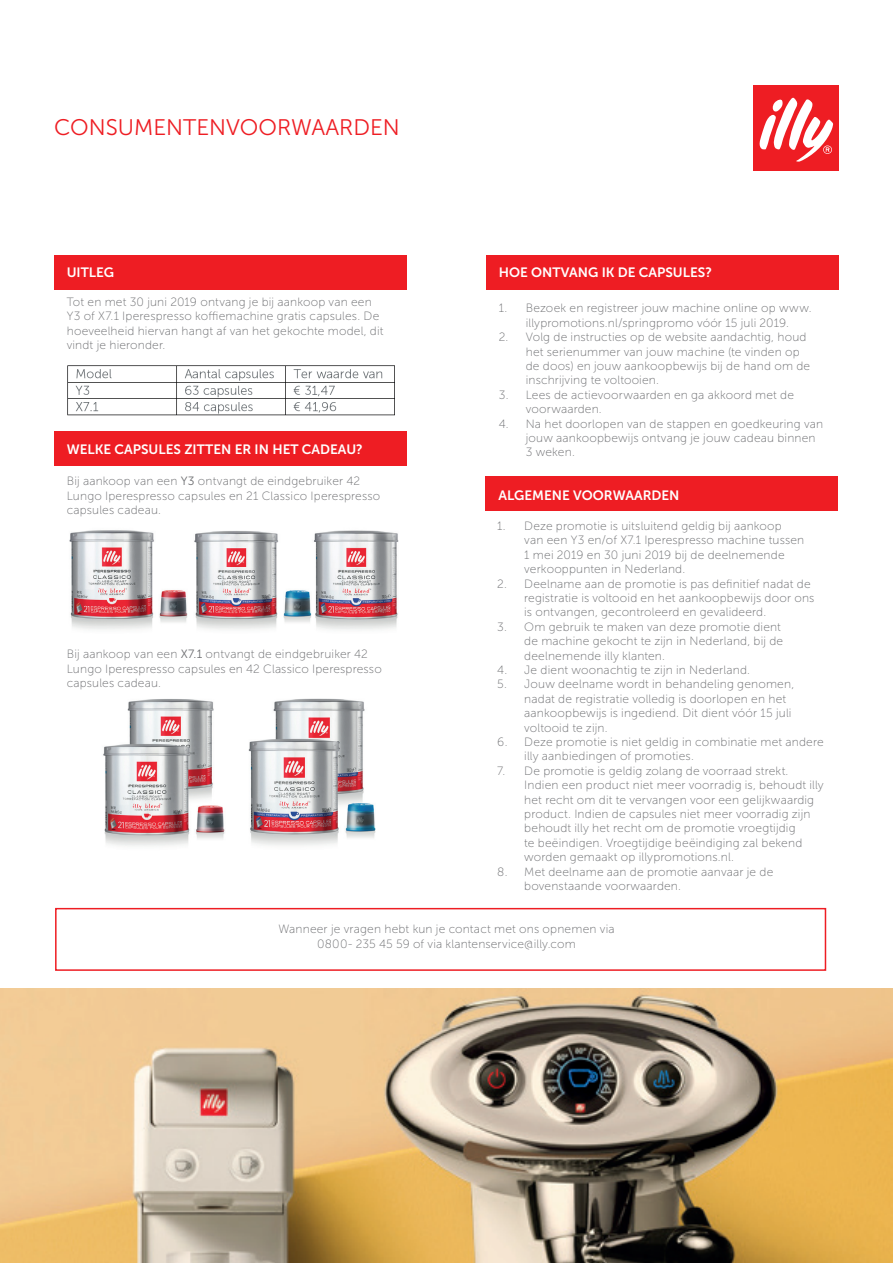
<style>
.page{position:relative;width:893px;height:1263px;background:#fff}
.page>*{position:absolute;margin:0;border:0;box-sizing:border-box;transform-origin:0 0}
.t1{font:22.5px "Museo Sans 300";color:#ee1d23}
.t2{font:13.5px "Museo Sans 700";color:#fff}
.t3{font:12px/14.4px "Museo Sans 100";letter-spacing:.015em;color:#6c6d70}
.s1{font-family:"Museo Sans 300"}
</style>
<div class="page">
<img style="left:69px;top:530px;width:330px;height:100px">
<div style="left:754px;top:85px;width:85px;height:85px;background:#ee1d23"></div>
<svg style="left:759px;top:98px;width:74px;height:64px"></svg>
<img style="left:0;top:989px;width:893px;height:274px">
<div style="left:54px;top:255px;width:353px;height:34px;background:#ee1d23"></div>
<div style="left:485px;top:476px;width:353px;height:34px;background:#ee1d23"></div>
<div style="left:54px;top:432px;width:353px;height:34px;background:#ee1d23"></div>
<div style="left:486px;top:255px;width:353px;height:34px;background:#ee1d23"></div>
<div style="left:55px;top:908px;width:771px;height:63px;border:2px solid #ee1d23"></div>
<img style="left:67px;top:365px;width:327px;height:51px">
<img style="left:103px;top:698px;width:273px;height:148px">
<h1 class="t1" style="left:54px;top:115px;width:347px">CONSUMENTENVOORWAARDEN</h1>
<p class="t2" style="left:67px;top:265px;width:49px">UITLEG</p>
<p class="t2" style="left:499px;top:265px;width:215px">HOE ONTVANG IK DE CAPSULES?</p>
<p class="t3" style="left:67px;top:295px;width:318px">Tot en met 30 juni 2019 ontvang je bij aankoop van een Y3 of X7.1 Iperespresso koffiemachine gratis capsules. De hoeveelheid hiervan hangt af van het gekochte model, dit vindt je hieronder.</p>
<p class="t3" style="left:499px;top:301px;width:314px;text-align:center">1. Bezoek en registreer jouw machine online op www. illypromotions.nl/springpromo vóór 15 juli 2019.</p>
<p class="t3" style="left:526px;top:330px;width:286px;text-indent:-27px">2. Volg de instructies op de website aandachtig, houd het serienummer van jouw machine (te vinden op de doos) en jouw aankoopbewijs bij de hand om de inschrijving te voltooien.</p>
<p class="t3" style="left:526px;top:388px;width:270px;text-indent:-27px">3. Lees de actievoorwaarden en ga akkoord met de voorwaarden.</p>
<p class="t3" style="left:526px;top:416px;width:299px;text-indent:-27px">4. Na het doorlopen van de stappen en goedkeuring van jouw aankoopbewijs ontvang je jouw cadeau binnen<br>3 weken.</p>
<p class="t2" style="left:67px;top:441px;width:298px">WELKE CAPSULES ZITTEN ER IN HET CADEAU?</p>
<p class="t3" style="left:67px;top:474px;width:315px">Bij aankoop van een <span class="s1">Y3</span> ontvangt de eindgebruiker 42<br>Lungo Iperespresso capsules en 21 Classico Iperespresso capsules cadeau.</p>
<p class="t3" style="left:67px;top:647px;width:316px">Bij aankoop van een <span class="s1">X7.1</span> ontvangt de eindgebruiker 42<br>Lungo Iperespresso capsules en 42 Classico Iperespresso capsules cadeau.</p>
<p class="t2" style="left:499px;top:488px;width:182px">ALGEMENE VOORWAARDEN</p>
<p class="t3" style="left:524px;top:519px;width:282px;text-indent:-27px">1. Deze promotie is uitsluitend geldig bij aankoop<br>van een Y3 en/of X7.1 Iperespresso machine tussen 1 mei 2019 en 30 juni 2019 bij de deelnemende verkooppunten in Nederland.</p>
<p class="t3" style="left:524px;top:576px;width:292px;text-indent:-27px">2. Deelname aan de promotie is pas definitief nadat de registratie is voltooid en het aankoopbewijs door ons is ontvangen, gecontroleerd en gevalideerd.</p>
<p class="t3" style="left:524px;top:619px;width:260px;text-indent:-27px">3. Om gebruik te maken van deze promotie dient de machine gekocht te zijn in Nederland, bij de deelnemende illy klanten.</p>
<p class="t3" style="left:497px;top:663px;width:254px">4. Je dient woonachtig te zijn in Nederland.</p>
<p class="t3" style="left:524px;top:677px;width:271px;text-indent:-27px">5. Jouw deelname wordt in behandeling genomen, nadat de registratie volledig is doorlopen en het aankoopbewijs is ingediend. Dit dient vóór 15 juli voltooid te zijn.</p>
<p class="t3" style="left:524px;top:735px;width:301px;text-indent:-27px">6. Deze promotie is niet geldig in combinatie met andere illy aanbiedingen of promoties.</p>
<p class="t3" style="left:524px;top:763px;width:301px;text-indent:-27px">7. De promotie is geldig zolang de voorraad strekt.<br>Indien een product niet meer voorradig is, behoudt illy het recht om dit te vervangen voor een gelijkwaardig product. Indien de capsules niet meer voorradig zijn behoudt illy het recht om de promotie vroegtijdig<br>te beëindigen. Vroegtijdige beëindiging zal bekend worden gemaakt op illypromotions.nl.</p>
<p class="t3" style="left:524px;top:864px;width:251px;text-indent:-27px">8. Met deelname aan de promotie aanvaar je de bovenstaande voorwaarden.</p>
<p class="t3" style="left:278px;top:922px;width:338px;text-align:center">Wanneer je vragen hebt kun je contact met ons opnemen via<br>0800- 235 45 59 of via klantenservice@illy.com</p>
</div>
